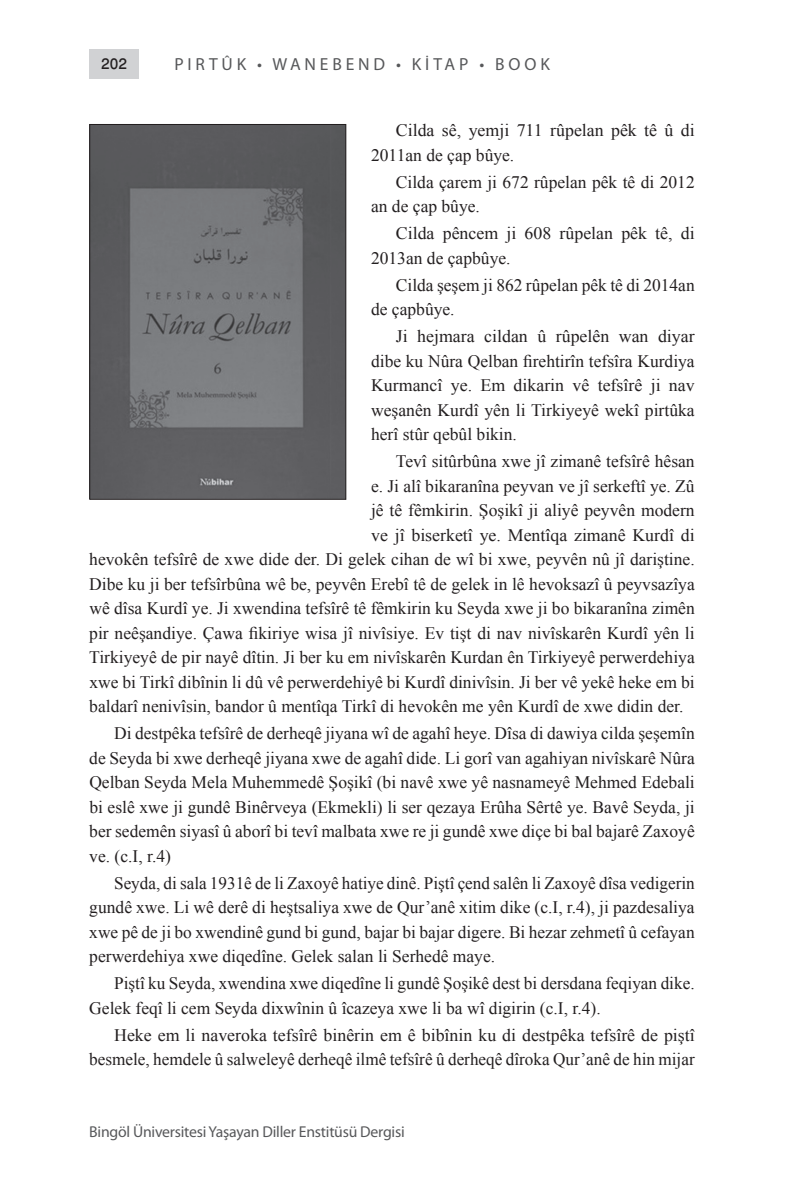
<style>
.page{position:relative;width:794px;height:1191px;background:#fff}
.page>*{position:absolute;margin:0;border:0;box-sizing:border-box;transform-origin:0 0}
.t1{font:500 21px "Win Soft Pro";color:#231f20}
.t2{font:17.5px/24.5px "Times New Roman";color:#231f20}
.t3{font:17.5px "Myriad Pro";letter-spacing:.22em;color:#57585a}
.t4{font:15.75px "Myriad Pro";letter-spacing:-.015em;color:#57585a}
</style>
<div class="page">
<div style="left:89px;top:49px;width:50px;height:30px;background:#d1d2d4"></div>
<img style="left:91px;top:126px;width:253px;height:372px">
<div style="left:89px;top:124px;width:257px;height:376px;border:1px solid #231f20"></div>
<p class="t1" style="left:101px;top:48px;width:27px">202</p>
<p class="t3" style="left:174px;top:54px;width:377px">PIRTÛK • wa nebend • KİTAP • book</p>
<p class="t2" style="left:371px;top:118px;width:325px;text-indent:25px">Cilda sê, yemji 711 rûpelan pêk tê û di<br>2011an de çap bûye.</p>
<p class="t2" style="left:371px;top:169px;width:325px;text-indent:25px">Cilda çarem ji 672 rûpelan pêk tê di 2012 an de çap bûye.</p>
<p class="t2" style="left:371px;top:221px;width:325px;text-indent:25px">Cilda pêncem ji 608 rûpelan pêk tê, di<br>2013an de çapbûye.</p>
<p class="t2" style="left:371px;top:272px;width:325px;text-indent:25px">Cilda şeşem ji 862 rûpelan pêk tê di 2014an de çapbûye.</p>
<p class="t2" style="left:371px;top:324px;width:325px;text-align:justify;text-indent:25px">Ji hejmara cildan û rûpelên wan diyar dibe ku Nûra Qelban firehtirîn tefsîra Kurdiya Kurmancî ye. Em dikarin vê tefsîrê ji nav weşanên Kurdî yên li Tirkiyeyê wekî pirtûka herî stûr qebûl bikin.</p>
<p class="t2" style="left:396px;top:449px;width:300px">Tevî sitûrbûna xwe jî zimanê tefsîrê hêsan</p>
<p class="t2" style="left:371px;top:473px;width:325px">e. Ji alî bikaranîna peyvan ve jî serkeftî ye. Zû</p>
<p class="t2" style="left:371px;top:498px;width:325px">jê tê fêmkirin. Şoşikî ji aliyê peyvên modern</p>
<p class="t2" style="left:371px;top:522px;width:325px">ve jî biserketî ye. Mentîqa zimanê Kurdî di</p>
<p class="t2" style="left:89px;top:547px;width:607px">hevokên tefsîrê de xwe dide der. Di gelek cihan de wî bi xwe, peyvên nû jî dariştine.</p>
<p class="t2" style="left:89px;top:571px;width:607px">Dibe ku ji ber tefsîrbûna wê be, peyvên Erebî tê de gelek in lê hevoksazî û peyvsazîya</p>
<p class="t2" style="left:89px;top:596px;width:607px">wê dîsa Kurdî ye. Ji xwendina tefsîrê tê fêmkirin ku Seyda xwe ji bo bikaranîna zimên</p>
<p class="t2" style="left:89px;top:620px;width:607px">pir neêşandiye. Çawa fikiriye wisa jî nivîsiye. Ev tişt di nav nivîskarên Kurdî yên li</p>
<p class="t2" style="left:89px;top:645px;width:607px">Tirkiyeyê de pir nayê dîtin. Ji ber ku em nivîskarên Kurdan ên Tirkiyeyê perwerdehiya</p>
<p class="t2" style="left:89px;top:669px;width:607px">xwe bi Tirkî dibînin li dû vê perwerdehiyê bi Kurdî dinivîsin. Ji ber vê yekê heke em bi</p>
<p class="t2" style="left:89px;top:694px;width:595px">baldarî nenivîsin, bandor û mentîqa Tirkî di hevokên me yên Kurdî de xwe didin der.</p>
<p class="t2" style="left:89px;top:721px;width:607px;text-align:justify;text-indent:25px">Di destpêka tefsîrê de derheqê jiyana wî de agahî heye. Dîsa di dawiya cilda şeşemîn de Seyda bi xwe derheqê jiyana xwe de agahî dide. Li gorî van agahiyan nivîskarê Nûra Qelban Seyda Mela Muhemmedê Şoşikî (bi navê xwe yê nasnameyê Mehmed Edebali bi eslê xwe ji gundê Binêrveya (Ekmekli) li ser qezaya Erûha Sêrtê ye. Bavê Seyda, ji ber sedemên siyasî û aborî bi tevî malbata xwe re ji gundê xwe diçe bi bal bajarê Zaxoyê ve. (c.I, r.4)</p>
<p class="t2" style="left:89px;top:870px;width:607px;text-align:justify;text-indent:25px">Seyda, di sala 1931ê de li Zaxoyê hatiye dinê. Piştî çend salên li Zaxoyê dîsa vedigerin gundê xwe. Li wê derê di heştsaliya xwe de Qur’anê xitim dike (c.I, r.4), ji pazdesaliya xwe pê de ji bo xwendinê gund bi gund, bajar bi bajar digere. Bi hezar zehmetî û cefayan perwerdehiya xwe diqedîne. Gelek salan li Serhedê maye.</p>
<p class="t2" style="left:89px;top:971px;width:607px;text-indent:25px">Piştî ku Seyda, xwendina xwe diqedîne li gundê Şoşikê dest bi dersdana feqiyan dike.<br>Gelek feqî li cem Seyda dixwînin û îcazeya xwe li ba wî digirin (c.I, r.4).</p>
<p class="t2" style="left:89px;top:1022px;width:607px;text-align:right">Heke em li naveroka tefsîrê binêrin em ê bibînin ku di destpêka tefsîrê de piştî besmele, hemdele û salweleyê derheqê ilmê tefsîrê û derheqê dîroka Qur’anê de hin mijar</p>
<p class="t4" style="left:89px;top:1122px;width:317px">Bingöl Üniversitesi Yaşayan Diller Enstitüsü Dergisi</p>
</div>
